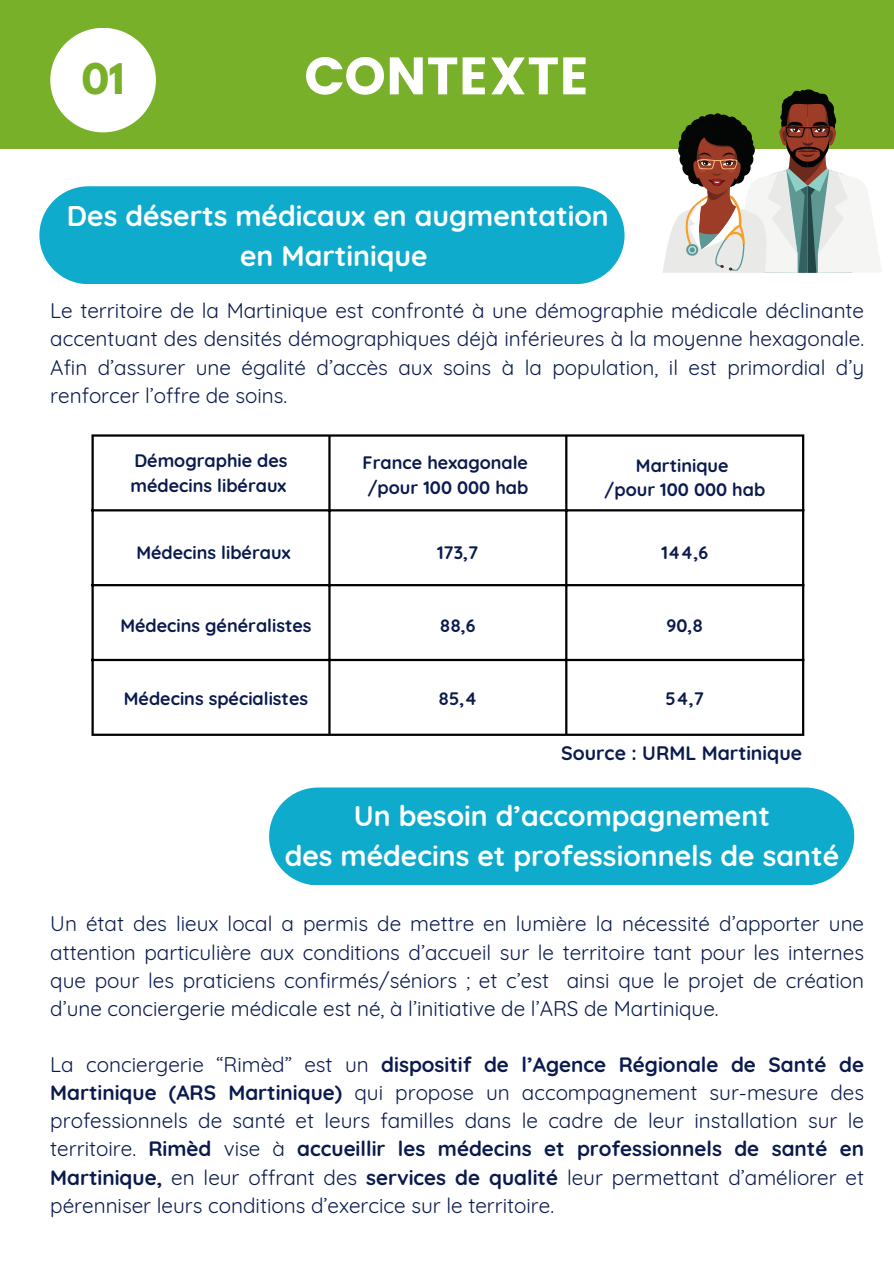
<style>
.page{position:relative;width:894px;height:1264px;background:#fff}
.page>*{position:absolute;margin:0;border:0;box-sizing:border-box;transform-origin:0 0}
.t1{font:52.5px "Poppins";color:#fff}
.t2{font:700 37.35px "League Spartan";color:#79b02a}
.t3{font:700 28.35px/39.3px "Quicksand";color:#fff;text-align:center}
.t4{font:20.7px/28.2px "Quicksand";color:#0a1a4d;text-align:justify}
.t5{font:700 19.5px "Quicksand";color:#0a1a4d}
.t6{font:700 18px/24.8px "Quicksand";color:#0a1a4d}
.s1{font-weight:700}
</style>
<div class="page">
<div style="left:0;top:0;width:893px;height:149px;background:#79b02a"></div>
<svg style="left:663px;top:89px;width:218px;height:184px"></svg>
<div style="left:39px;top:186px;width:585px;height:98px;background:#0fabcd;border-radius:49px"></div>
<div style="left:50px;top:28px;width:106px;height:104px;background:#fff;border-radius:50%"></div>
<div style="left:269px;top:787px;width:585px;height:98px;background:#0fabcd;border-radius:49px"></div>
<hr style="left:91px;top:436px;width:3px;height:297px;background:#000">
<hr style="left:328px;top:436px;width:2px;height:297px;background:#000">
<hr style="left:565px;top:436px;width:2px;height:297px;background:#000">
<hr style="left:801px;top:436px;width:3px;height:297px;background:#000">
<hr style="left:91px;top:434px;width:713px;height:2px;background:#000">
<hr style="left:91px;top:509px;width:713px;height:2px;background:#000">
<hr style="left:91px;top:584px;width:713px;height:2px;background:#000">
<hr style="left:91px;top:659px;width:713px;height:2px;background:#000">
<hr style="left:91px;top:733px;width:713px;height:3px;background:#000">
<p class="t2" style="left:82px;top:60px;width:44px">01</p>
<p class="t1" style="left:304px;top:45px;width:286px">CONTEXTE</p>
<h1 class="t3" style="left:67px;top:196px;width:543px">Des déserts médicaux en augmentation en Martinique</h1>
<h4 class="t4" style="left:50px;top:296px;width:815px">Le territoire de la Martinique est confronté à une démographie médicale déclinante accentuant des densités démographiques déjà inférieures à la moyenne hexagonale.<br>Afin d’assurer une égalité d’accès aux soins à la population, il est primordial d’y renforcer l’offre de soins.</h4>
<p class="t6" style="left:130px;top:447px;width:159px">Démographie des médecins libéraux</p>
<p class="t6" style="left:362px;top:450px;width:167px">France hexagonale</p>
<p class="t6" style="left:367px;top:474px;width:162px">/pour 100 000 hab</p>
<p class="t6" style="left:635px;top:452px;width:94px">Martinique</p>
<p class="t6" style="left:604px;top:477px;width:162px">/pour 100 000 hab</p>
<p class="t6" style="left:136px;top:540px;width:155px">Médecins libéraux</p>
<p class="t6" style="left:437px;top:540px;width:43px">173,7</p>
<h3 class="t6" style="left:661px;top:540px;width:48px">144,6</h3>
<p class="t6" style="left:120px;top:613px;width:193px">Médecins généralistes</p>
<p class="t6" style="left:439px;top:613px;width:37px">88,6</p>
<h2 class="t6" style="left:666px;top:613px;width:38px">90,8</h2>
<p class="t6" style="left:124px;top:686px;width:186px">Médecins spécialistes</p>
<p class="t6" style="left:438px;top:686px;width:40px">85,4</p>
<h4 class="t6" style="left:665px;top:686px;width:40px">54,7</h4>
<p class="t5" style="left:561px;top:740px;width:242px">Source : URML Martinique</p>
<p class="t3" style="left:284px;top:796px;width:556px">Un besoin d’accompagnement<br>des médecins et professionnels de santé</p>
<p class="t4" style="left:50px;top:909px;width:815px">Un état des lieux local a permis de mettre en lumière la nécessité d’apporter une attention particulière aux conditions d’accueil sur le territoire tant pour les internes que pour les praticiens confirmés/séniors ; et c’est ainsi que le projet de création d’une conciergerie médicale est né, à l’initiative de l’ARS de Martinique.</p>
<h2 class="t4" style="left:50px;top:1050px;width:815px">La conciergerie “Rimèd” est un <span class="s1">dispositif de l’Agence Régionale de Santé de Martinique (ARS Martinique)</span> qui propose un accompagnement sur-mesure des professionnels de santé et leurs familles dans le cadre de leur installation sur le territoire. <span class="s1">Rimèd</span> vise à <span class="s1">accueillir les médecins et professionnels de santé en Martinique,</span> en leur offrant des <span class="s1">services de qualité</span> leur permettant d’améliorer et pérenniser leurs conditions d’exercice sur le territoire.</h2>
</div>
